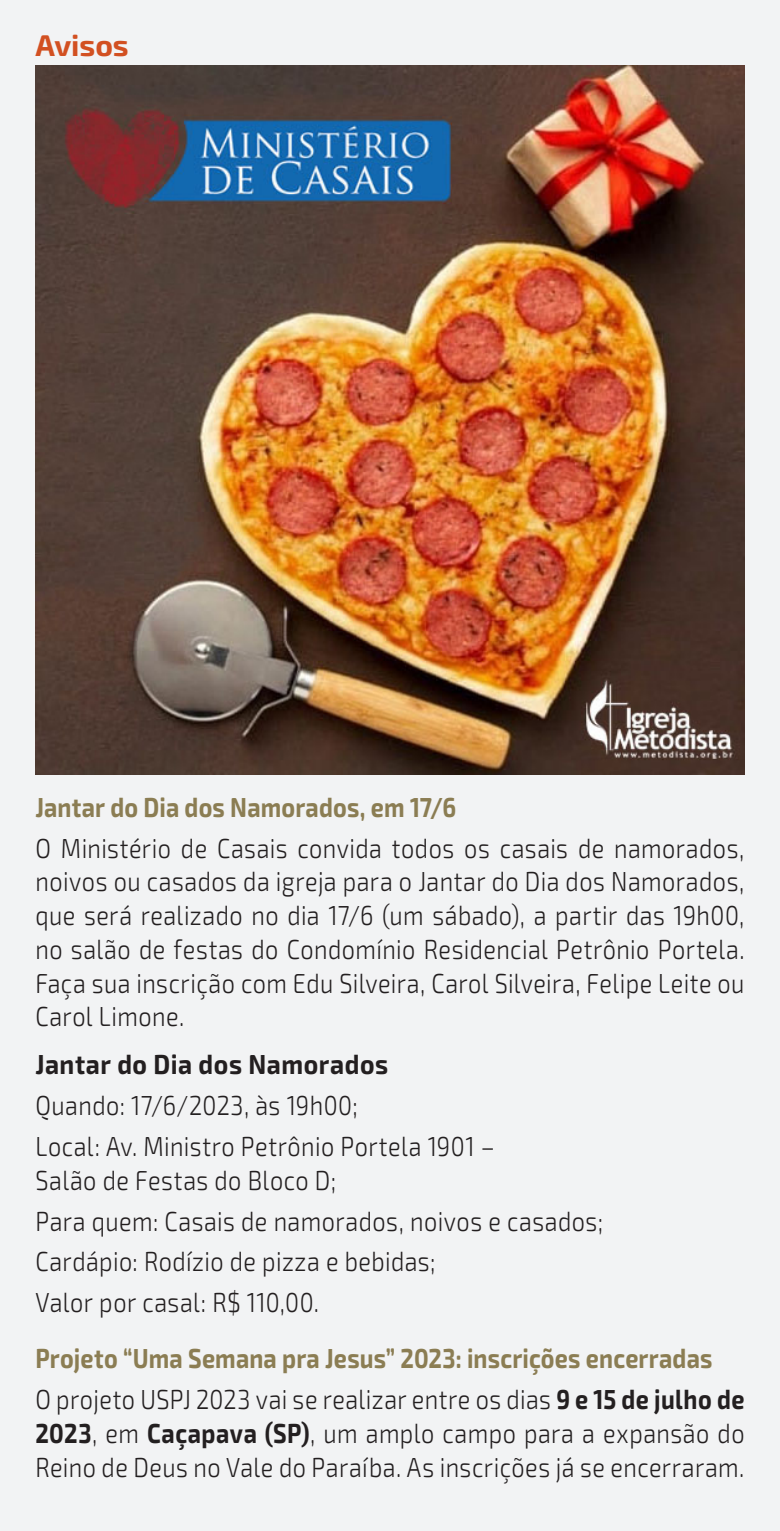
<style>
.page{position:relative;width:780px;height:1531px;background:#f2f3f4}
.page>*{position:absolute;margin:0;border:0;box-sizing:border-box;transform-origin:0 0}
.Títulos{font:700 30px "Exo 2";color:#d25021}
.Texto_12{font:300 27.5px/33.8px "Exo 2";letter-spacing:.02em;color:#231f20;text-align:justify;scale:.85 1}
.Avisos_-_Bold{font:700 27.5px "Exo 2";letter-spacing:.01em;color:#8b7d53;scale:.85 1}
.Texto_12_Bold{font:700 27.5px "Exo 2";letter-spacing:.025em;color:#231f20;scale:.9 1}
.s1{font-weight:700}
</style>
<div class="page">
<img style="left:35px;top:65px;width:709px;height:709px">
<p class="Títulos" style="left:35px;top:28px;width:95px">Avisos</p>
<p class="Avisos_-_Bold" style="left:35px;top:791px;width:496px">Jantar do Dia dos Namorados, em 17/6</p>
<p class="Texto_12" style="left:35px;top:832px;width:835px">O Ministério de Casais convida todos os casais de namorados, noivos ou casados da igreja para o Jantar do Dia dos Namorados, que será realizado no dia 17/6 (um sábado), a partir das 19h00, no salão de festas do Condomínio Residencial Petrônio Portela.<br>Faça sua inscrição com Edu Silveira, Carol Silveira, Felipe Leite ou Carol Limone.</p>
<p class="Texto_12_Bold" style="left:35px;top:1048px;width:393px">Jantar do Dia dos Namorados</p>
<p class="Texto_12" style="left:35px;top:1089px;width:381px">Quando: 17/6/2023, às 19h00;</p>
<p class="Texto_12" style="left:35px;top:1130px;width:542px">Local: Av. Ministro Petrônio Portela 1901 –<br>Salão de Festas do Bloco D;</p>
<p class="Texto_12" style="left:35px;top:1204px;width:669px">Para quem: Casais de namorados, noivos e casados;</p>
<p class="Texto_12" style="left:35px;top:1245px;width:472px">Cardápio: Rodízio de pizza e bebidas;</p>
<p class="Texto_12" style="left:35px;top:1286px;width:335px">Valor por casal: R$ 110,00.</p>
<p class="Avisos_-_Bold" style="left:35px;top:1342px;width:797px">Projeto “Uma Semana pra Jesus” 2023: inscrições encerradas</p>
<p class="Texto_12" style="left:35px;top:1383px;width:835px">O projeto USPJ 2023 vai se realizar entre os dias <span class="s1">9 e 15 de julho de 2023</span>, em <span class="s1">Caçapava (SP)</span>, um amplo campo para a expansão do Reino de Deus no Vale do Paraíba. As inscrições já se encerraram.</p>
</div>
